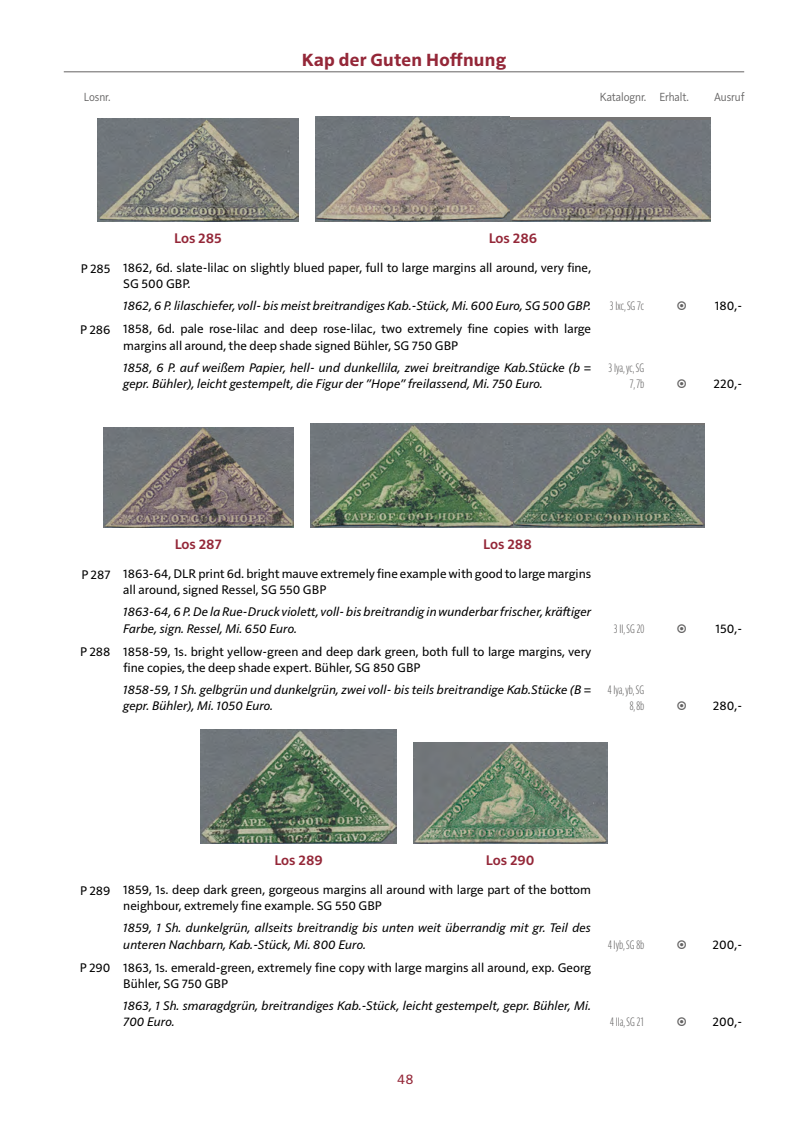
<style>
.page{position:relative;width:808px;height:1127px;background:#fff}
.page>*{position:absolute;margin:0;border:0;box-sizing:border-box;transform-origin:0 0}
.t1{font:700 18px "Solitaire MVB Pro";letter-spacing:.015em;color:#942738}
.t2{font:600 14.25px "Solitaire MVB Pro";color:#942738}
.t3{font:14.25px "Solitaire MVB Pro";color:#942738}
.t4{font:12.75px/16.2px "Solitaire MVB Pro";color:#000}
.t5{font:italic 12.75px/16.2px "Solitaire MVB Pro";color:#000}
.t6{font:700 12px/16.2px "Parisine Std Comp Clair";color:#646363;text-align:right}
.t7{font:12px "Solitaire MVB Pro";letter-spacing:-.005em;color:#646363;scale:.9 1}
</style>
<div class="page">
<hr style="left:64px;top:71px;width:680px;height:1px;background:#646363">
<img style="left:103px;top:428px;width:190px;height:99px">
<img style="left:513px;top:425px;width:192px;height:102px">
<img style="left:310px;top:423px;width:203px;height:104px">
<img style="left:201px;top:729px;width:195px;height:114px">
<img style="left:413px;top:743px;width:194px;height:100px">
<div style="left:316px;top:117px;width:394px;height:56px;background:#757474"></div>
<img style="left:98px;top:118px;width:200px;height:103px">
<img style="left:510px;top:121px;width:200px;height:100px">
<img style="left:315px;top:117px;width:195px;height:104px">
<h1 class="t1" style="left:302px;top:48px;width:206px">Kap der Guten Hoffnung</h1>
<p class="t7" style="left:84px;top:88px;width:31px">Losnr.</p>
<p class="t7" style="left:600px;top:88px;width:100px">Katalognr. Erhalt.</p>
<p class="t7" style="left:714px;top:88px;width:35px">Ausruf</p>
<p class="t2" style="left:174px;top:228px;width:49px">Los 285</p>
<p class="t2" style="left:489px;top:228px;width:50px">Los 286</p>
<p class="t4" style="left:123px;top:259px;width:469px;text-indent:-42px">P 285 1862, 6d. slate-lilac on slightly blued paper, full to large margins all around, very fine,<br>SG 500 GBP.</p>
<p class="t5" style="left:123px;top:297px;width:469px">1862, 6 P. lilaschiefer, voll- bis meist breitrandiges Kab.-Stück, Mi. 600 Euro, SG 500 GBP.</p>
<p class="t6" style="left:610px;top:298px;width:36px">3 Ixc, SG 7c</p>
<p class="t4" style="left:715px;top:297px;width:29px">180,-</p>
<p class="t4" style="left:123px;top:320px;width:469px;text-indent:-43px">P 286 1858, 6d. pale rose-lilac and deep rose-lilac, two extremely fine copies with large margins all around, the deep shade signed Bühler, SG 750 GBP</p>
<p class="t5" style="left:123px;top:358px;width:469px">1858, 6 P. auf weißem Papier, hell- und dunkellila, zwei breitrandige Kab.Stücke (b = gepr. Bühler), leicht gestempelt, die Figur der ”Hope” freilassend, Mi. 750 Euro.</p>
<p class="t6" style="left:608px;top:359px;width:37px">3 Iya, yc, SG<br>7, 7b</p>
<p class="t4" style="left:713px;top:375px;width:30px">220,-</p>
<p class="t2" style="left:175px;top:534px;width:48px">Los 287</p>
<p class="t2" style="left:483px;top:534px;width:50px">Los 288</p>
<p class="t4" style="left:123px;top:565px;width:469px;text-indent:-42px">P 287 1863-64, DLR print 6d. bright mauve extremely fine example with good to large margins all around, signed Ressel, SG 550 GBP</p>
<p class="t5" style="left:123px;top:603px;width:470px">1863-64, 6 P. De la Rue-Druck violett, voll- bis breitrandig in wunderbar frischer, kräftiger<br>Farbe, sign. Ressel, Mi. 650 Euro.</p>
<p class="t6" style="left:614px;top:620px;width:32px">3 II, SG 20</p>
<p class="t4" style="left:715px;top:619px;width:28px">150,-</p>
<p class="t4" style="left:123px;top:642px;width:470px;text-indent:-43px">P 288 1858-59, 1s. bright yellow-green and deep dark green, both full to large margins, very fine copies, the deep shade expert. Bühler, SG 850 GBP</p>
<p class="t5" style="left:123px;top:681px;width:469px">1858-59, 1 Sh. gelbgrün und dunkelgrün, zwei voll- bis teils breitrandige Kab.Stücke (B = gepr. Bühler), Mi. 1050 Euro.</p>
<p class="t6" style="left:608px;top:682px;width:38px">4 Iya, yb, SG<br>8, 8b</p>
<p class="t2" style="left:274px;top:850px;width:50px">Los 289</p>
<p class="t2" style="left:486px;top:850px;width:50px">Los 290</p>
<p class="t4" style="left:713px;top:697px;width:31px">280,-</p>
<p class="t4" style="left:123px;top:881px;width:469px;text-indent:-43px">P 289 1859, 1s. deep dark green, gorgeous margins all around with large part of the bottom neighbour, extremely fine example. SG 550 GBP</p>
<p class="t5" style="left:123px;top:919px;width:469px">1859, 1 Sh. dunkelgrün, allseits breitrandig bis unten weit überrandig mit gr. Teil des unteren Nachbarn, Kab.-Stück, Mi. 800 Euro.</p>
<p class="t4" style="left:123px;top:958px;width:469px;text-indent:-43px">P 290 1863, 1s. emerald-green, extremely fine copy with large margins all around, exp. Georg<br>Bühler, SG 750 GBP</p>
<p class="t5" style="left:123px;top:997px;width:469px">1863, 1 Sh. smaragdgrün, breitrandiges Kab.-Stück, leicht gestempelt, gepr. Bühler, Mi.<br>700 Euro.</p>
<p class="t6" style="left:608px;top:936px;width:38px">4 Iyb, SG 8b</p>
<p class="t4" style="left:712px;top:935px;width:31px">200,-</p>
<p class="t6" style="left:610px;top:1014px;width:36px">4 IIa, SG 21</p>
<p class="t4" style="left:712px;top:1013px;width:31px">200,-</p>
<p class="t3" style="left:397px;top:1069px;width:18px">48</p>
</div>
